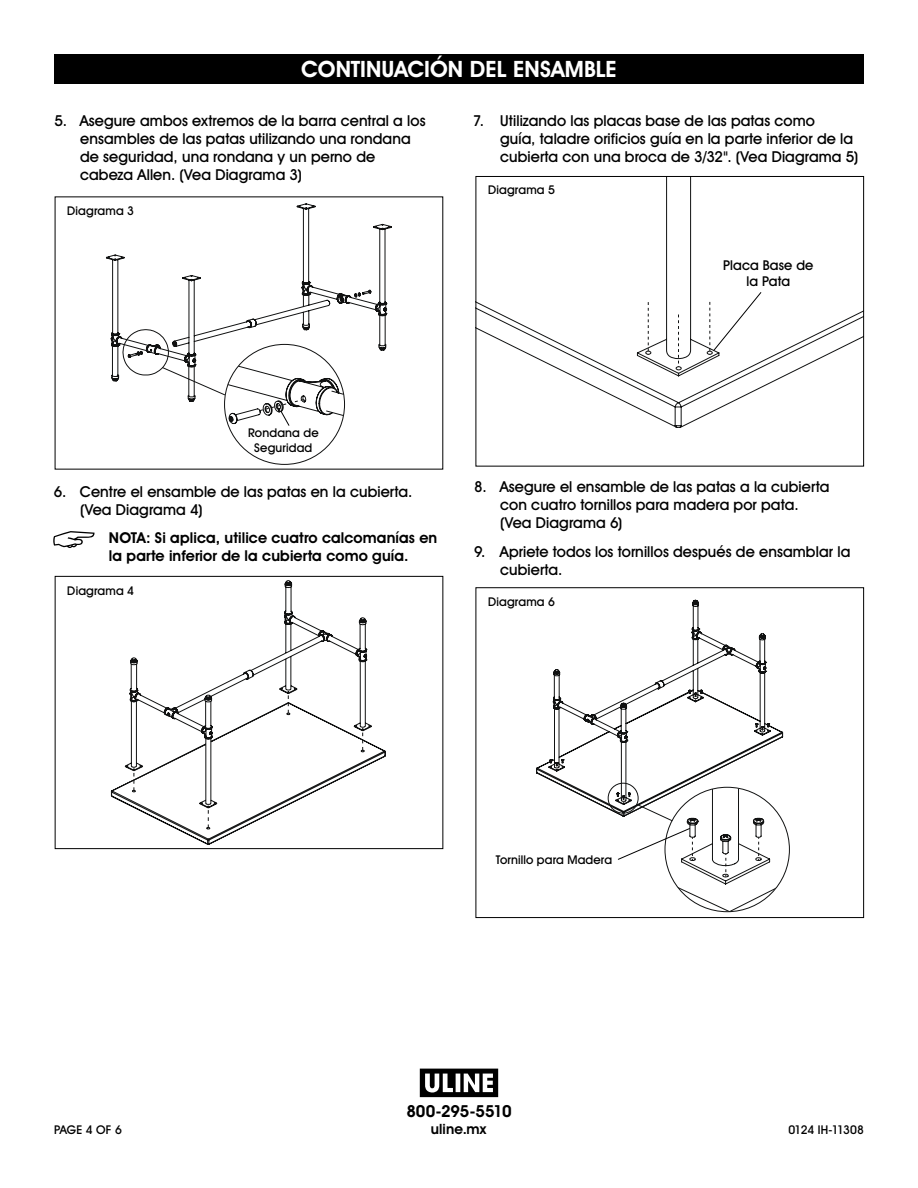
<style>
.page{position:relative;width:918px;height:1188px;background:#fff}
.page>*{position:absolute;margin:0;border:0;box-sizing:border-box;transform-origin:0 0}
.t1{font:700 22.5px "Uline Two Knine";letter-spacing:.005em;color:#fff}
.t2{font:700 16.5px "Uline Two Knine";letter-spacing:-.015em;color:#000}
.t3{font:15px/18px "Uline Two Knine";letter-spacing:.005em;color:#000}
.t4{font:700 15px/18px "Uline Two Knine";letter-spacing:.005em;color:#000}
.t5{font:700 14.25px "Uline Two Knine";letter-spacing:.01em;color:#000}
.t6{font:13.5px/16.2px "Uline Two Knine";letter-spacing:.01em;color:#000;text-align:center}
.t7{font:12px/14.4px "Uline Two Knine";letter-spacing:.015em;color:#000;text-align:center}
.t8{font:12px "Uline Two Knine";letter-spacing:-.03em;color:#000}
</style>
<div class="page">
<div style="left:54px;top:54px;width:810px;height:30px;background:#000"></div>
<svg style="left:53px;top:531px;width:42px;height:17px"></svg>
<svg style="left:106px;top:203px;width:286px;height:179px"></svg>
<svg style="left:110px;top:580px;width:276px;height:265px"></svg>
<svg style="left:133px;top:771px;width:1px;height:20px"></svg>
<svg style="left:208px;top:808px;width:1px;height:20px"></svg>
<svg style="left:288px;top:693px;width:1px;height:20px"></svg>
<svg style="left:362px;top:730px;width:1px;height:21px"></svg>
<div style="left:55px;top:576px;width:388px;height:273px;border:1px solid #000"></div>
<svg style="left:478px;top:178px;width:384px;height:250px"></svg>
<svg style="left:648px;top:302px;width:1px;height:52px"></svg>
<svg style="left:678px;top:315px;width:1px;height:52px"></svg>
<div style="left:476px;top:176px;width:388px;height:291px;border:1px solid #000"></div>
<svg style="left:709px;top:292px;width:53px;height:62px"></svg>
<svg style="left:122px;top:329px;width:223px;height:97px"></svg>
<svg style="left:536px;top:599px;width:248px;height:215px"></svg>
<div style="left:608px;top:783px;width:31px;height:31px;border:1px solid #111212;border-radius:50%"></div>
<div style="left:476px;top:587px;width:388px;height:331px;border:1px solid #000"></div>
<svg style="left:617px;top:788px;width:172px;height:124px"></svg>
<svg style="left:420px;top:1069px;width:78px;height:28px"></svg>
<h1 class="t1" style="left:301px;top:56px;width:317px">CONTINUACIÓN DEL ENSAMBLE</h1>
<p class="t3" style="left:80px;top:111px;width:347px;text-indent:-26px">5. Asegure ambos extremos de la barra central a los ensambles de las patas utilizando una rondana de seguridad, una rondana y un perno de cabeza Allen. (Vea Diagrama 3)</p>
<p class="t3" style="left:500px;top:111px;width:360px;text-indent:-27px">7. Utilizando las placas base de las patas como<br>guía, taladre orificios guía en la parte inferior de la cubierta con una broca de 3/32". (Vea Diagrama 5)</p>
<p class="t7" style="left:67px;top:204px;width:68px">Diagrama 3</p>
<p class="t7" style="left:488px;top:182px;width:68px">Diagrama 5</p>
<p class="t6" style="left:723px;top:257px;width:92px">Placa Base de la Pata</p>
<p class="t7" style="left:248px;top:426px;width:72px">Rondana de<br>Seguridad</p>
<p class="t3" style="left:80px;top:482px;width:334px;text-indent:-26px">6. Centre el ensamble de las patas en la cubierta. (Vea Diagrama 4)</p>
<p class="t4" style="left:109px;top:529px;width:330px">NOTA: Si aplica, utilice cuatro calcomanías en la parte inferior de la cubierta como guía.</p>
<p class="t7" style="left:67px;top:583px;width:68px">Diagrama 4</p>
<p class="t3" style="left:500px;top:478px;width:331px;text-indent:-26px">8. Asegure el ensamble de las patas a la cubierta con cuatro tornillos para madera por pata. (Vea Diagrama 6)</p>
<p class="t3" style="left:500px;top:543px;width:352px;text-indent:-26px">9. Apriete todos los tornillos después de ensamblar la cubierta.</p>
<p class="t7" style="left:488px;top:595px;width:68px">Diagrama 6</p>
<p class="t7" style="left:496px;top:852px;width:118px">Tornillo para Madera</p>
<p class="t2" style="left:406px;top:1102px;width:107px">800-295-5510</p>
<p class="t5" style="left:431px;top:1120px;width:57px">uline.mx</p>
<p class="t7" style="left:54px;top:1122px;width:69px">PAGE 4 OF 6</p>
<p class="t8" style="left:788px;top:1122px;width:77px">0124 IH-11308</p>
</div>
